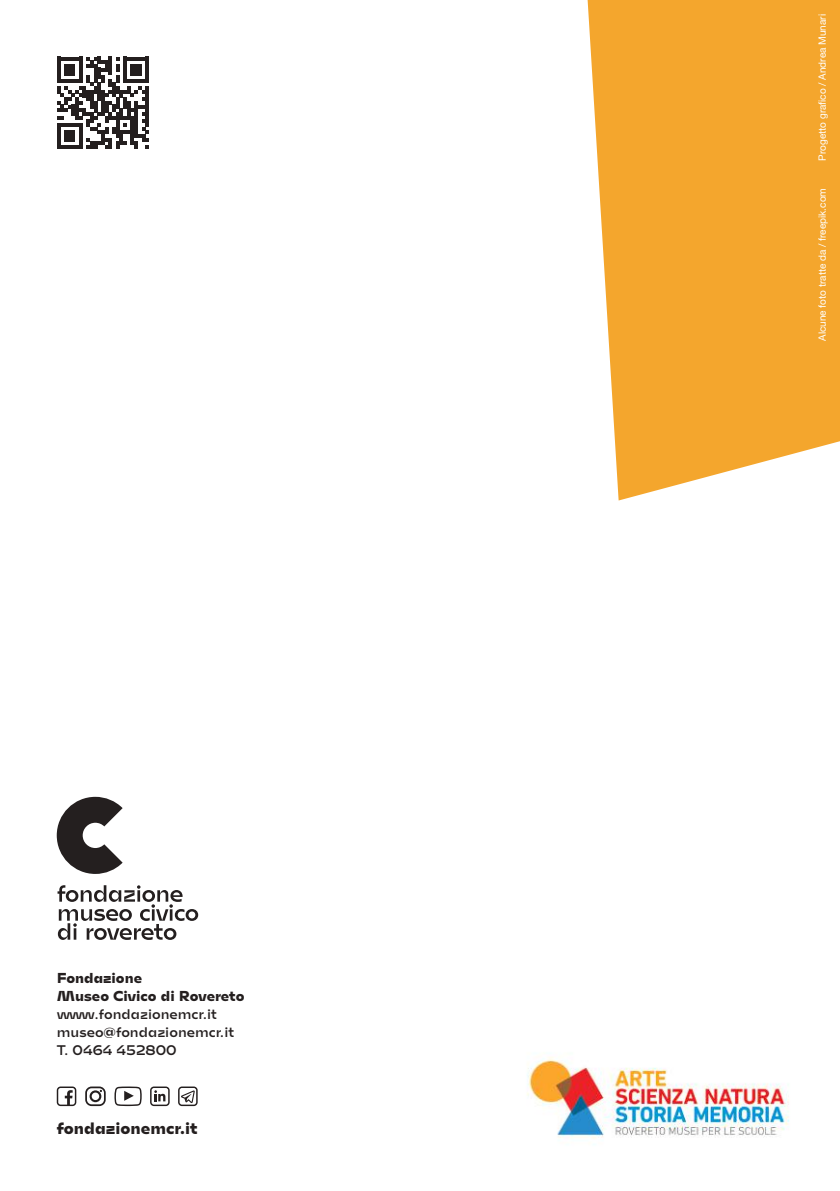
<style>
.page{position:relative;width:840px;height:1191px;background:#fff}
.page>*{position:absolute;margin:0;border:0;box-sizing:border-box;transform-origin:0 0}
.t1{font:900 16px "Mohol";color:#241f1f}
.t2{font:300 14px/18px "Mohol";color:#241f1f}
.t3{font:900 14px/18px "Mohol";color:#241f1f}
.t4{font:10px "Helvetica Neue";color:#fff}
</style>
<div class="page">
<svg style="left:57px;top:797px;width:65px;height:77px"></svg>
<svg style="left:57px;top:885px;width:141px;height:55px"></svg>
<svg style="left:57px;top:57px;width:92px;height:92px"></svg>
<svg style="left:587px;top:0;width:252px;height:500px;background:#f5af44"></svg>
<img style="left:527px;top:1057px;width:262px;height:82px">
<svg style="left:150px;top:1086px;width:19px;height:20px"></svg>
<svg style="left:85px;top:1086px;width:21px;height:20px"></svg>
<svg style="left:57px;top:1086px;width:19px;height:20px"></svg>
<svg style="left:114px;top:1086px;width:28px;height:20px"></svg>
<svg style="left:178px;top:1086px;width:19px;height:20px"></svg>
<h2 class="t3" style="left:57px;top:968px;width:189px">Fondazione<br>Museo Civico di Rovereto</h2>
<h2 class="t2" style="left:57px;top:1005px;width:179px">www.fondazionemcr.it museo@fondazionemcr.it<br>T. 0464 452800</h2>
<h1 class="t1" style="left:57px;top:1118px;width:142px">fondazionemcr.it</h1>
<p class="t4" style="left:814px;top:160px;width:148px;rotate:-90deg">Progetto grafico / Andrea Munari</p>
<p class="t4" style="left:814px;top:341px;width:154px;rotate:-90deg">Alcune foto tratte da / freepik.com</p>
</div>
